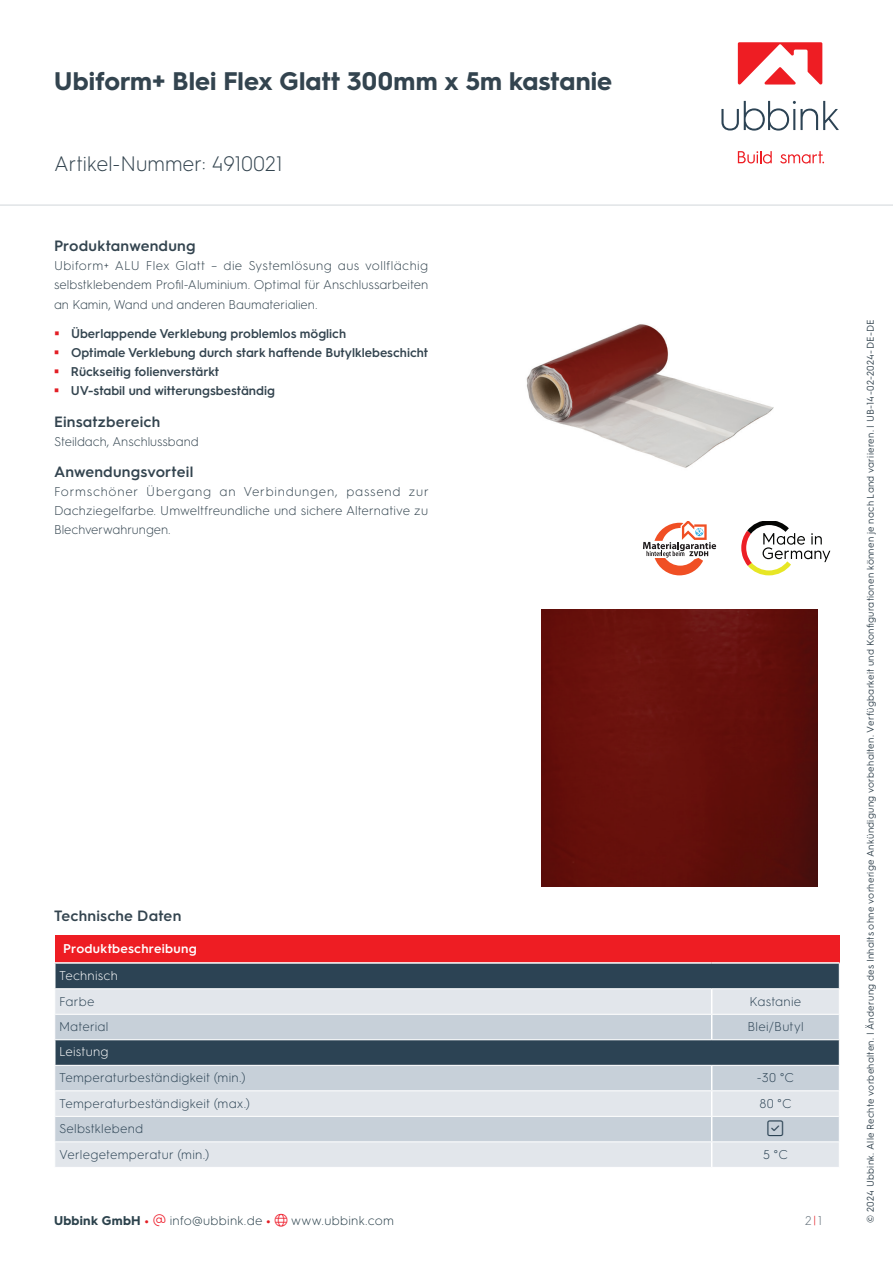
<style>
.page{position:relative;width:893px;height:1263px;background:#fff}
.page>*{position:absolute;margin:0;border:0;box-sizing:border-box;transform-origin:0 0}
.t1{font:700 25.5px "HGS3";letter-spacing:.005em;color:#33444f}
.t2{font:300 21px "HGS3";color:#33444f}
.t3{font:300 18px "Font Awesome 6 Pro";color:#2c4354}
.t4{font:600 15px "HGS3";letter-spacing:.01em;color:#33444f}
.t5{font:300 12.75px/19.2px "HGS3";color:#33444f;text-align:justify}
.t6{font:600 12.75px/19.2px "HGS3";color:#33444f}
.t7{font:300 12.75px "HGS3";letter-spacing:.02em;color:#2c4354}
.t8{font:300 12.75px "HGS3";letter-spacing:.02em;color:#2c424c}
.t9{font:600 12.75px "HGS3";letter-spacing:.02em;color:#fff}
.t10{font:300 12.75px "HGS3";letter-spacing:.015em;color:#fff}
.t11{font:300 12.75px "HGS3";color:#66737c}
.t12{font:9.75px "HGS3";letter-spacing:.03em;color:#33444f}
.s1{font-weight:700}
.s2{font-weight:700;color:#e31e25}
.s3{color:#ee1f2d}
.s4{color:#e31e25}
</style>
<div class="page">
<div style="left:55px;top:935px;width:784px;height:28px;background:#ee1d23"></div>
<div style="left:56px;top:964px;width:783px;height:24px;background:#2c4354"></div>
<div style="left:55px;top:989px;width:784px;height:178px;background:#e2e6eb"></div>
<svg style="left:55px;top:1015px;width:784px;height:126px;background:#adb8c2"></svg>
<hr style="left:54px;top:962px;width:658px;height:2px;background:#fff">
<hr style="left:712px;top:962px;width:127px;height:2px;background:#fff">
<hr style="left:55px;top:1014px;width:657px;height:1px;background:#fff">
<hr style="left:712px;top:1014px;width:127px;height:1px;background:#fff">
<svg style="left:711px;top:989px;width:1px;height:50px"></svg>
<hr style="left:54px;top:1039px;width:658px;height:1px;background:#fff">
<hr style="left:712px;top:1039px;width:128px;height:1px;background:#fff">
<hr style="left:54px;top:1040px;width:2px;height:25px;background:#fff">
<hr style="left:54px;top:1065px;width:658px;height:1px;background:#fff">
<hr style="left:712px;top:1065px;width:128px;height:1px;background:#fff">
<hr style="left:55px;top:1090px;width:657px;height:1px;background:#fff">
<hr style="left:712px;top:1090px;width:127px;height:1px;background:#fff">
<hr style="left:55px;top:1116px;width:657px;height:1px;background:#fff">
<hr style="left:712px;top:1116px;width:127px;height:1px;background:#fff">
<hr style="left:55px;top:1141px;width:657px;height:1px;background:#fff">
<hr style="left:712px;top:1141px;width:127px;height:1px;background:#fff">
<svg style="left:711px;top:1066px;width:1px;height:101px"></svg>
<svg style="left:839px;top:964px;width:1px;height:101px"></svg>
<img style="left:541px;top:610px;width:276px;height:276px">
<svg style="left:741px;top:521px;width:89px;height:54px"></svg>
<svg style="left:643px;top:521px;width:73px;height:54px"></svg>
<img style="left:526px;top:324px;width:248px;height:144px">
<hr style="left:0;top:204px;width:893px;height:2px;background:#e1e4e6">
<svg style="left:721px;top:101px;width:118px;height:30px"></svg>
<svg style="left:738px;top:151px;width:34px;height:13px"></svg>
<svg style="left:780px;top:151px;width:44px;height:13px"></svg>
<svg style="left:738px;top:42px;width:84px;height:43px"></svg>
<svg style="left:768px;top:1121px;width:15px;height:15px"></svg>
<h1 class="t1" style="left:54px;top:63px;width:559px">Ubiform+ Blei Flex Glatt 300mm x 5m kastanie</h1>
<h2 class="t2" style="left:54px;top:150px;width:230px">Artikel-Nummer: 4910021</h2>
<p class="t4" style="left:54px;top:235px;width:143px">Produktanwendung</p>
<p class="t5" style="left:54px;top:255px;width:376px">Ubiform+ ALU Flex Glatt – die Systemlösung aus vollflächig selbstklebendem Profil-Aluminium. Optimal für Anschlussarbeiten an Kamin, Wand und anderen Baumaterialien.</p>
<p class="t6" style="left:71px;top:323px;width:359px">Überlappende Verklebung problemlos möglich<br>Optimale Verklebung durch stark haftende Butylklebeschicht Rückseitig folienverstärkt<br>UV-stabil und witterungsbeständig</p>
<p class="t4" style="left:54px;top:411px;width:108px">Einsatzbereich</p>
<p class="t5" style="left:54px;top:431px;width:146px">Steildach, Anschlussband</p>
<p class="t4" style="left:54px;top:461px;width:141px">Anwendungsvorteil</p>
<p class="t5" style="left:54px;top:481px;width:376px">Formschöner Übergang an Verbindungen, passend zur Dachziegelfarbe. Umweltfreundliche und sichere Alternative zu Blechverwahrungen.</p>
<p class="t4" style="left:54px;top:905px;width:129px">Technische Daten</p>
<p class="t9" style="left:63px;top:939px;width:135px">Produktbeschreibung</p>
<p class="t10" style="left:59px;top:967px;width:60px">Technisch</p>
<p class="t7" style="left:59px;top:993px;width:37px">Farbe</p>
<p class="t7" style="left:750px;top:993px;width:53px">Kastanie</p>
<p class="t7" style="left:59px;top:1018px;width:51px">Material</p>
<p class="t7" style="left:747px;top:1018px;width:58px">Blei/Butyl</p>
<p class="t10" style="left:59px;top:1043px;width:51px">Leistung</p>
<p class="t7" style="left:59px;top:1069px;width:188px">Temperaturbeständigkeit (min.)</p>
<p class="t7" style="left:757px;top:1069px;width:39px">-30 °C</p>
<p class="t7" style="left:59px;top:1095px;width:193px">Temperaturbeständigkeit (max.)</p>
<p class="t7" style="left:759px;top:1095px;width:34px">80 °C</p>
<p class="t7" style="left:59px;top:1120px;width:86px">Selbstklebend</p>
<h3 class="t3" style="left:768px;top:1120px;width:17px">▲❑◆</h3>
<p class="t7" style="left:59px;top:1146px;width:152px">Verlegetemperatur (min.)</p>
<p class="t7" style="left:763px;top:1146px;width:27px">5 °C</p>
<p class="t8" style="left:54px;top:1211px;width:342px"><span class="s1">Ubbink GmbH</span> <span class="s2">•</span> <span class="s3">▼</span> info@ubbink.de <span class="s2">•</span> <span class="s3">●□</span> www.ubbink.com</p>
<p class="t11" style="left:805px;top:1211px;width:18px">2<span class="s4">|</span>1</p>
<p class="t12" style="left:864px;top:1222px;width:905px;rotate:-90deg">© 2024 Ubbink. Alle Rechte vorbehalten. | Änderung des Inhalts ohne vorherige Ankündigung vorbehalten. Verfügbarkeit und Konfigurationen können je nach Land variieren. | UB-14-02-2024-DE-DE</p>
</div>
